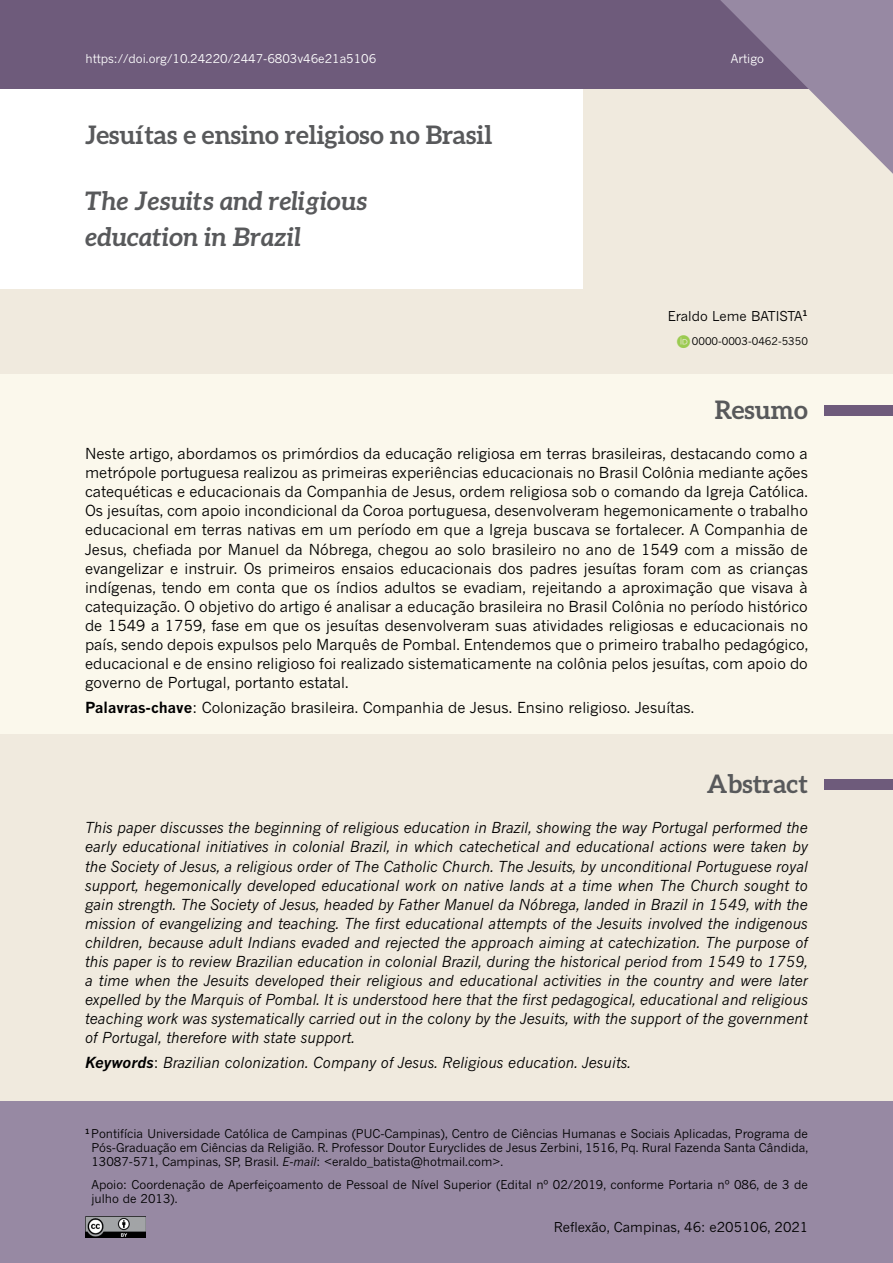
<style>
.page{position:relative;width:893px;height:1263px;background:#fff}
.page>*{position:absolute;margin:0;border:0;box-sizing:border-box;transform-origin:0 0}
.t1{font:700 25.5px "Aleo";color:#58595b}
.t2{font:italic 700 25.5px/36px "Aleo";color:#58595b}
.t3{font:15px/19px "News Gothic MT Std";color:#000;text-align:justify}
.t4{font:italic 15px/19px "News Gothic MT Std";color:#000;text-align:justify}
.t5{font:13.5px "News Gothic MT Std";color:#000}
.t6{font:12px/14.2px "News Gothic MT Std";color:#000;text-align:justify}
.t7{font:12px "News Gothic MT Std";color:#fff}
.t8{font:10.5px "News Gothic MT Std";color:#000}
.s1{font-weight:700}
.s2{font-style:normal}
.s3{font-style:italic}
</style>
<div class="page">
<div style="left:0;top:89px;width:893px;height:1012px;background:#f0eade"></div>
<div style="left:0;top:89px;width:583px;height:200px;background:#fff"></div>
<div style="left:0;top:1101px;width:893px;height:162px;background:#9789a3"></div>
<div style="left:0;top:374px;width:893px;height:359px;background:#fbf8ec"></div>
<div style="left:825px;top:405px;width:68px;height:10px;background:#6e5b7b"></div>
<div style="left:825px;top:779px;width:68px;height:10px;background:#6e5b7b"></div>
<div style="left:0;top:0;width:893px;height:89px;background:#6e5b7b"></div>
<img style="left:85px;top:1216px;width:60px;height:21px">
<svg style="left:720px;top:0;width:173px;height:174px;background:#b2a6b3"></svg>
<svg style="left:677px;top:335px;width:13px;height:13px"></svg>
<p class="t7" style="left:85px;top:51px;width:292px">https://doi.org/10.24220/2447-6803v46e21a5106</p>
<p class="t7" style="left:731px;top:51px;width:35px">Artigo</p>
<h1 class="t1" style="left:85px;top:120px;width:409px">Jesuítas e ensino religioso no Brasil</h1>
<h1 class="t2" style="left:85px;top:182px;width:284px">The Jesuits and religious education in Brazil</h1>
<p class="t5" style="left:668px;top:308px;width:141px">Eraldo Leme BATISTA<sup>1</sup></p>
<p class="t8" style="left:692px;top:334px;width:117px">0000-0003-0462-5350</p>
<h1 class="t1" style="left:715px;top:395px;width:94px">Resumo</h1>
<p class="t3" style="left:85px;top:444px;width:724px">Neste artigo, abordamos os primórdios da educação religiosa em terras brasileiras, destacando como a metrópole portuguesa realizou as primeiras experiências educacionais no Brasil Colônia mediante ações catequéticas e educacionais da Companhia de Jesus, ordem religiosa sob o comando da Igreja Católica.<br>Os jesuítas, com apoio incondicional da Coroa portuguesa, desenvolveram hegemonicamente o trabalho educacional em terras nativas em um período em que a Igreja buscava se fortalecer. A Companhia de Jesus, chefiada por Manuel da Nóbrega, chegou ao solo brasileiro no ano de 1549 com a missão de evangelizar e instruir. Os primeiros ensaios educacionais dos padres jesuítas foram com as crianças indígenas, tendo em conta que os índios adultos se evadiam, rejeitando a aproximação que visava à catequização. O objetivo do artigo é analisar a educação brasileira no Brasil Colônia no período histórico de 1549 a 1759, fase em que os jesuítas desenvolveram suas atividades religiosas e educacionais no país, sendo depois expulsos pelo Marquês de Pombal. Entendemos que o primeiro trabalho pedagógico, educacional e de ensino religioso foi realizado sistematicamente na colônia pelos jesuítas, com apoio do governo de Portugal, portanto estatal.</p>
<p class="t3" style="left:85px;top:698px;width:611px"><span class="s1">Palavras-chave</span>: Colonização brasileira. Companhia de Jesus. Ensino religioso. Jesuítas.</p>
<h1 class="t1" style="left:707px;top:769px;width:102px">Abstract</h1>
<p class="t4" style="left:85px;top:818px;width:724px">This paper discusses the beginning of religious education in Brazil, showing the way Portugal performed the early educational initiatives in colonial Brazil, in which catechetical and educational actions were taken by the Society of Jesus, a religious order of The Catholic Church. The Jesuits, by unconditional Portuguese royal support, hegemonically developed educational work on native lands at a time when The Church sought to gain strength. The Society of Jesus, headed by Father Manuel da Nóbrega, landed in Brazil in 1549, with the mission of evangelizing and teaching. The first educational attempts of the Jesuits involved the indigenous children, because adult Indians evaded and rejected the approach aiming at catechization. The purpose of this paper is to review Brazilian education in colonial Brazil, during the historical period from 1549 to 1759, a time when the Jesuits developed their religious and educational activities in the country and were later expelled by the Marquis of Pombal. It is understood here that the first pedagogical, educational and religious teaching work was systematically carried out in the colony by the Jesuits, with the support of the government of Portugal, therefore with state support.</p>
<p class="t4" style="left:85px;top:1053px;width:547px"><span class="s1">Keywords</span><span class="s2">:</span> Brazilian colonization. Company of Jesus. Religious education. Jesuits.</p>
<p class="t6" style="left:91px;top:1126px;width:718px;text-indent:-6px"><sup>1</sup> Pontifícia Universidade Católica de Campinas (PUC-Campinas), Centro de Ciências Humanas e Sociais Aplicadas, Programa de Pós-Graduação em Ciências da Religião. R. Professor Doutor Euryclides de Jesus Zerbini, 1516, Pq. Rural Fazenda Santa Cândida, 13087-571, Campinas, SP, Brasil. <span class="s3">E-mail</span>: &lt;eraldo_batista@hotmail.com&gt;.</p>
<p class="t6" style="left:91px;top:1177px;width:718px">Apoio: Coordenação de Aperfeiçoamento de Pessoal de Nível Superior (Edital nº 02/2019, conforme Portaria nº 086, de 3 de julho de 2013).</p>
<p class="t5" style="left:554px;top:1219px;width:256px">Reflexão, Campinas, 46: e205106, 2021</p>
</div>
